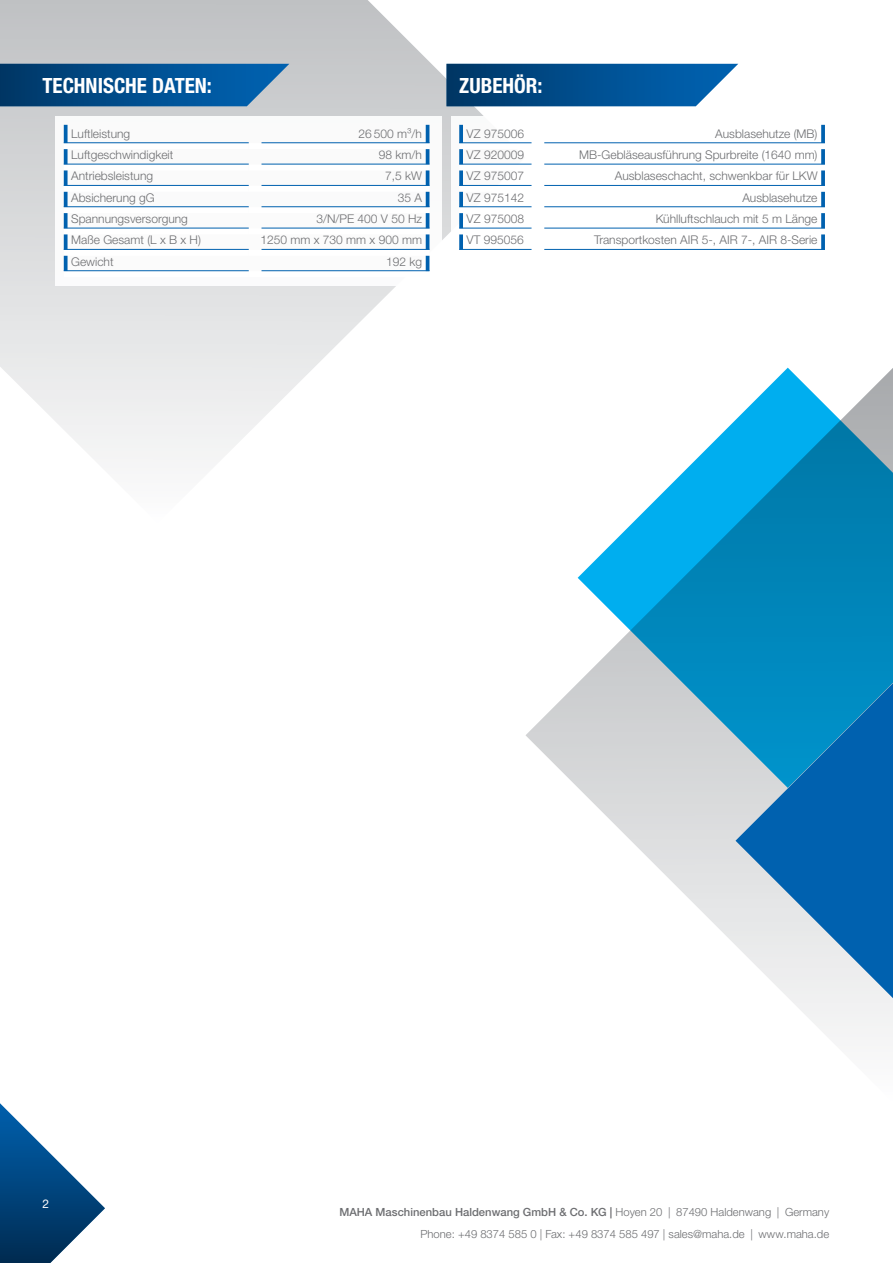
<style>
.page{position:relative;width:893px;height:1263px;background:#fff}
.page>*{position:absolute;margin:0;border:0;box-sizing:border-box;transform-origin:0 0}
.t1{font:700 condensed 21px "Helvetica Neue LTW1 G";color:#fff}
.t2{font:300 12px "Helvetica Neue LTW1 G";color:#6d6e71}
.t3{font:12px "Helvetica Neue LTW1 G";color:#fff}
.t4{font:300 11.25px/22px "Helvetica Neue LTW1 G";color:#6d6e71;text-align:right}
.s1{font-weight:500}
</style>
<div class="page">
<svg style="left:0;top:0;width:525px;height:460px"></svg>
<svg style="left:0;top:1103px;width:105px;height:160px"></svg>
<svg style="left:526px;top:368px;width:367px;height:669px"></svg>
<svg style="left:735px;top:683px;width:158px;height:315px;background:#4793c5"></svg>
<svg style="left:0;top:64px;width:289px;height:42px;background:#0e5691"></svg>
<svg style="left:446px;top:64px;width:292px;height:42px;background:#125994"></svg>
<div style="left:55px;top:116px;width:387px;height:170px;background:#fff"></div>
<svg style="left:64px;top:125px;width:4px;height:17px"></svg>
<hr style="left:426px;top:125px;width:3px;height:18px;background:#0061af">
<svg style="left:64px;top:149px;width:4px;height:15px"></svg>
<hr style="left:426px;top:149px;width:3px;height:15px;background:#0061af">
<svg style="left:64px;top:170px;width:4px;height:15px"></svg>
<hr style="left:426px;top:170px;width:3px;height:16px;background:#0061af">
<svg style="left:64px;top:192px;width:4px;height:14px"></svg>
<hr style="left:426px;top:192px;width:3px;height:15px;background:#0061af">
<svg style="left:64px;top:213px;width:4px;height:15px"></svg>
<hr style="left:426px;top:213px;width:3px;height:15px;background:#0061af">
<svg style="left:64px;top:234px;width:4px;height:15px"></svg>
<hr style="left:426px;top:234px;width:3px;height:16px;background:#0061af">
<svg style="left:64px;top:256px;width:4px;height:14px"></svg>
<hr style="left:426px;top:256px;width:3px;height:15px;background:#0061af">
<hr style="left:64px;top:142px;width:185px;height:1px;background:#0061af">
<hr style="left:261px;top:142px;width:168px;height:1px;background:#0061af">
<hr style="left:64px;top:164px;width:185px;height:1px;background:#0061af">
<hr style="left:261px;top:164px;width:168px;height:1px;background:#0061af">
<hr style="left:64px;top:185px;width:185px;height:1px;background:#0061af">
<hr style="left:261px;top:185px;width:168px;height:1px;background:#0061af">
<hr style="left:64px;top:206px;width:185px;height:1px;background:#0061af">
<hr style="left:261px;top:206px;width:168px;height:1px;background:#0061af">
<hr style="left:64px;top:228px;width:185px;height:1px;background:#0061af">
<hr style="left:261px;top:228px;width:168px;height:1px;background:#0061af">
<hr style="left:64px;top:249px;width:185px;height:1px;background:#0061af">
<hr style="left:261px;top:249px;width:168px;height:1px;background:#0061af">
<hr style="left:64px;top:270px;width:185px;height:1px;background:#0061af">
<hr style="left:261px;top:270px;width:168px;height:1px;background:#0061af">
<div style="left:451px;top:116px;width:387px;height:148px;background:#fff"></div>
<svg style="left:459px;top:125px;width:4px;height:17px"></svg>
<svg style="left:821px;top:125px;width:4px;height:17px"></svg>
<svg style="left:459px;top:149px;width:4px;height:15px"></svg>
<svg style="left:821px;top:149px;width:4px;height:15px"></svg>
<svg style="left:459px;top:170px;width:4px;height:15px"></svg>
<svg style="left:821px;top:170px;width:4px;height:15px"></svg>
<svg style="left:459px;top:192px;width:4px;height:14px"></svg>
<svg style="left:821px;top:192px;width:4px;height:14px"></svg>
<svg style="left:459px;top:213px;width:4px;height:15px"></svg>
<svg style="left:821px;top:213px;width:4px;height:15px"></svg>
<svg style="left:459px;top:234px;width:4px;height:15px"></svg>
<svg style="left:821px;top:234px;width:4px;height:15px"></svg>
<hr style="left:459px;top:142px;width:72px;height:1px;background:#0061af">
<hr style="left:544px;top:142px;width:281px;height:1px;background:#0061af">
<hr style="left:459px;top:164px;width:72px;height:1px;background:#0061af">
<hr style="left:544px;top:164px;width:281px;height:1px;background:#0061af">
<hr style="left:459px;top:185px;width:72px;height:1px;background:#0061af">
<hr style="left:544px;top:185px;width:281px;height:1px;background:#0061af">
<hr style="left:459px;top:206px;width:72px;height:1px;background:#0061af">
<hr style="left:544px;top:206px;width:281px;height:1px;background:#0061af">
<hr style="left:459px;top:228px;width:72px;height:1px;background:#0061af">
<hr style="left:544px;top:228px;width:281px;height:1px;background:#0061af">
<hr style="left:459px;top:249px;width:72px;height:1px;background:#0061af">
<hr style="left:544px;top:249px;width:281px;height:1px;background:#0061af">
<h1 class="t1" style="left:43px;top:73px;width:171px">TECHNISCHE DATEN:</h1>
<h1 class="t1" style="left:459px;top:73px;width:85px">ZUBEHÖR:</h1>
<p class="t2" style="left:71px;top:126px;width:61px">Luftleistung</p>
<p class="t2" style="left:358px;top:126px;width:65px">26 500 m³/h</p>
<p class="t2" style="left:71px;top:147px;width:104px">Luftgeschwindigkeit</p>
<p class="t2" style="left:379px;top:147px;width:45px">98 km/h</p>
<p class="t2" style="left:71px;top:169px;width:83px">Antriebsleistung</p>
<p class="t2" style="left:385px;top:169px;width:38px">7,5 kW</p>
<p class="t2" style="left:71px;top:190px;width:85px">Absicherung gG</p>
<p class="t2" style="left:398px;top:190px;width:26px">35 A</p>
<p class="t2" style="left:71px;top:211px;width:118px">Spannungsversorgung</p>
<p class="t2" style="left:316px;top:211px;width:107px">3/N/PE 400 V 50 Hz</p>
<p class="t2" style="left:71px;top:233px;width:131px">Maße Gesamt (L x B x H)</p>
<p class="t2" style="left:260px;top:233px;width:163px">1250 mm x 730 mm x 900 mm</p>
<p class="t2" style="left:71px;top:254px;width:44px">Gewicht</p>
<p class="t2" style="left:386px;top:254px;width:38px">192 kg</p>
<p class="t2" style="left:467px;top:126px;width:59px">VZ 975006</p>
<p class="t2" style="left:715px;top:126px;width:104px">Ausblasehutze (MB)</p>
<p class="t2" style="left:467px;top:147px;width:59px">VZ 920009</p>
<p class="t2" style="left:579px;top:147px;width:240px">MB-Gebläseausführung Spurbreite (1640 mm)</p>
<p class="t2" style="left:467px;top:169px;width:59px">VZ 975007</p>
<p class="t2" style="left:615px;top:169px;width:204px">Ausblaseschacht, schwenkbar für LKW</p>
<p class="t2" style="left:467px;top:190px;width:59px">VZ 975142</p>
<p class="t2" style="left:742px;top:190px;width:77px">Ausblasehutze</p>
<p class="t2" style="left:467px;top:211px;width:59px">VZ 975008</p>
<p class="t2" style="left:656px;top:211px;width:163px">Kühlluftschlauch mit 5 m Länge</p>
<p class="t2" style="left:467px;top:233px;width:59px">VT 995056</p>
<p class="t2" style="left:594px;top:233px;width:225px">Transportkosten AIR 5-, AIR 7-, AIR 8-Serie</p>
<p class="t3" style="left:43px;top:1196px;width:8px">2</p>
<p class="t4" style="left:339px;top:1201px;width:491px"><span class="s1">MAHA Maschinenbau Haldenwang GmbH &amp; Co. KG |</span> Hoyen 20 | 87490 Haldenwang | Germany<br>Phone: +49 8374 585 0 | Fax: +49 8374 585 497 | sales@maha.de | www.maha.de</p>
</div>
